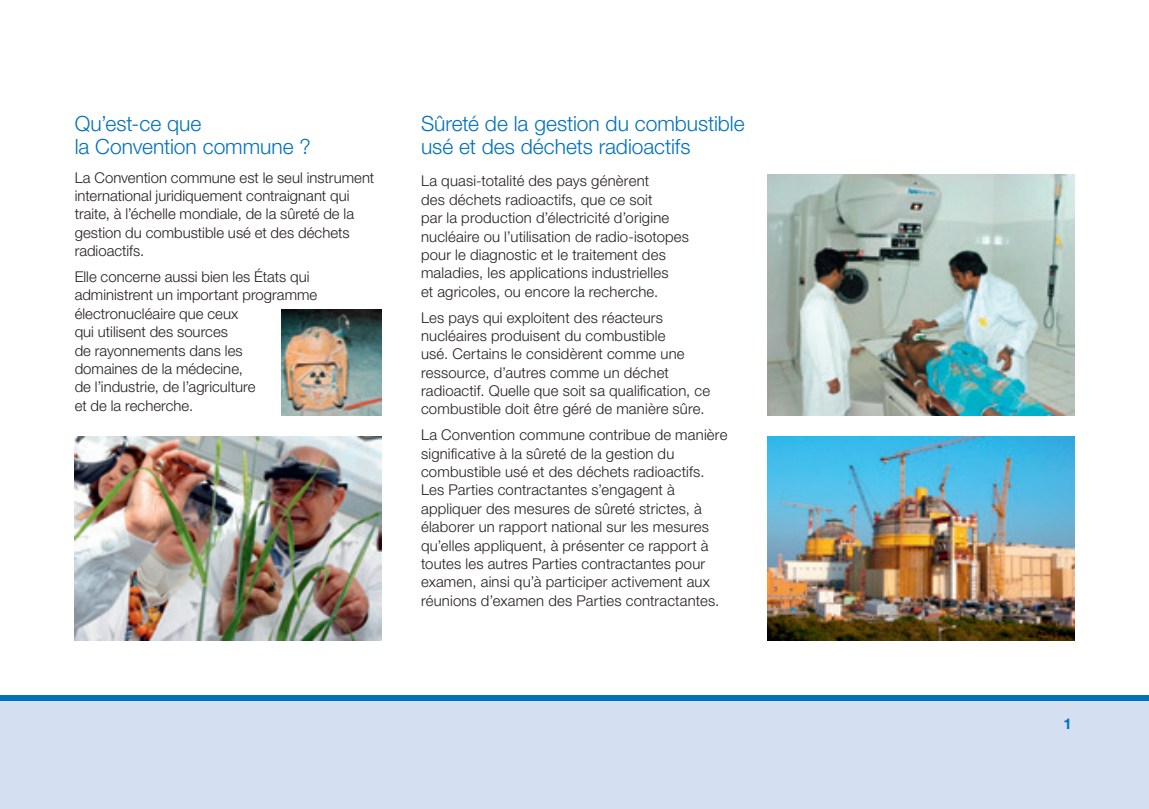
<style>
.page{position:relative;width:1149px;height:809px;background:#fff}
.page>*{position:absolute;margin:0;border:0;box-sizing:border-box;transform-origin:0 0}
.Subhead{font:300 21px/23.6px "Helvetica Neue";color:#0072bc}
.t1{font:300 14.88px/18.4px "Helvetica Neue";letter-spacing:.01em;color:#231f20}
.t2{font:700 14.88px "Helvetica Neue";color:#0072bc}
</style>
<div class="page">
<div style="left:0;top:698px;width:1148px;height:111px;background:#d4e0f1"></div>
<div style="left:0;top:694px;width:1148px;height:6px;background:#0072bc"></div>
<img style="left:75px;top:437px;width:306px;height:204px">
<img style="left:281px;top:309px;width:100px;height:106px">
<img style="left:767px;top:175px;width:307px;height:240px">
<img style="left:767px;top:437px;width:307px;height:204px">
<p class="Subhead" style="left:75px;top:111px;width:237px">Qu’est-ce que<br>la Convention commune ?</p>
<p class="t1" style="left:75px;top:168px;width:301px">La Convention commune est le seul instrument international juridiquement contraignant qui traite, à l’échelle mondiale, de la sûreté de la gestion du combustible usé et des déchets radioactifs.</p>
<p class="t1" style="left:75px;top:267px;width:244px">Elle concerne aussi bien les États qui administrent un important programme électronucléaire que ceux<br>qui utilisent des sources<br>de rayonnements dans les<br>domaines de la médecine,<br>de l’industrie, de l’agriculture<br>et de la recherche.</p>
<p class="Subhead" style="left:421px;top:111px;width:325px">Sûreté de la gestion du combustible usé et des déchets radioactifs</p>
<p class="t1" style="left:421px;top:172px;width:269px">La quasi-totalité des pays génèrent<br>des déchets radioactifs, que ce soit<br>par la production d’électricité d’origine nucléaire ou l’utilisation de radio-isotopes pour le diagnostic et le traitement des maladies, les applications industrielles<br>et agricoles, ou encore la recherche.</p>
<p class="t1" style="left:421px;top:308px;width:290px">Les pays qui exploitent des réacteurs nucléaires produisent du combustible<br>usé. Certains le considèrent comme une ressource, d’autres comme un déchet radioactif. Quelle que soit sa qualification, ce combustible doit être géré de manière sûre.</p>
<p class="t1" style="left:421px;top:425px;width:308px">La Convention commune contribue de manière significative à la sûreté de la gestion du combustible usé et des déchets radioactifs.<br>Les Parties contractantes s’engagent à appliquer des mesures de sûreté strictes, à élaborer un rapport national sur les mesures qu’elles appliquent, à présenter ce rapport à toutes les autres Parties contractantes pour examen, ainsi qu’à participer activement aux réunions d’examen des Parties contractantes.</p>
<p class="t2" style="left:1063px;top:715px;width:10px">1</p>
</div>
